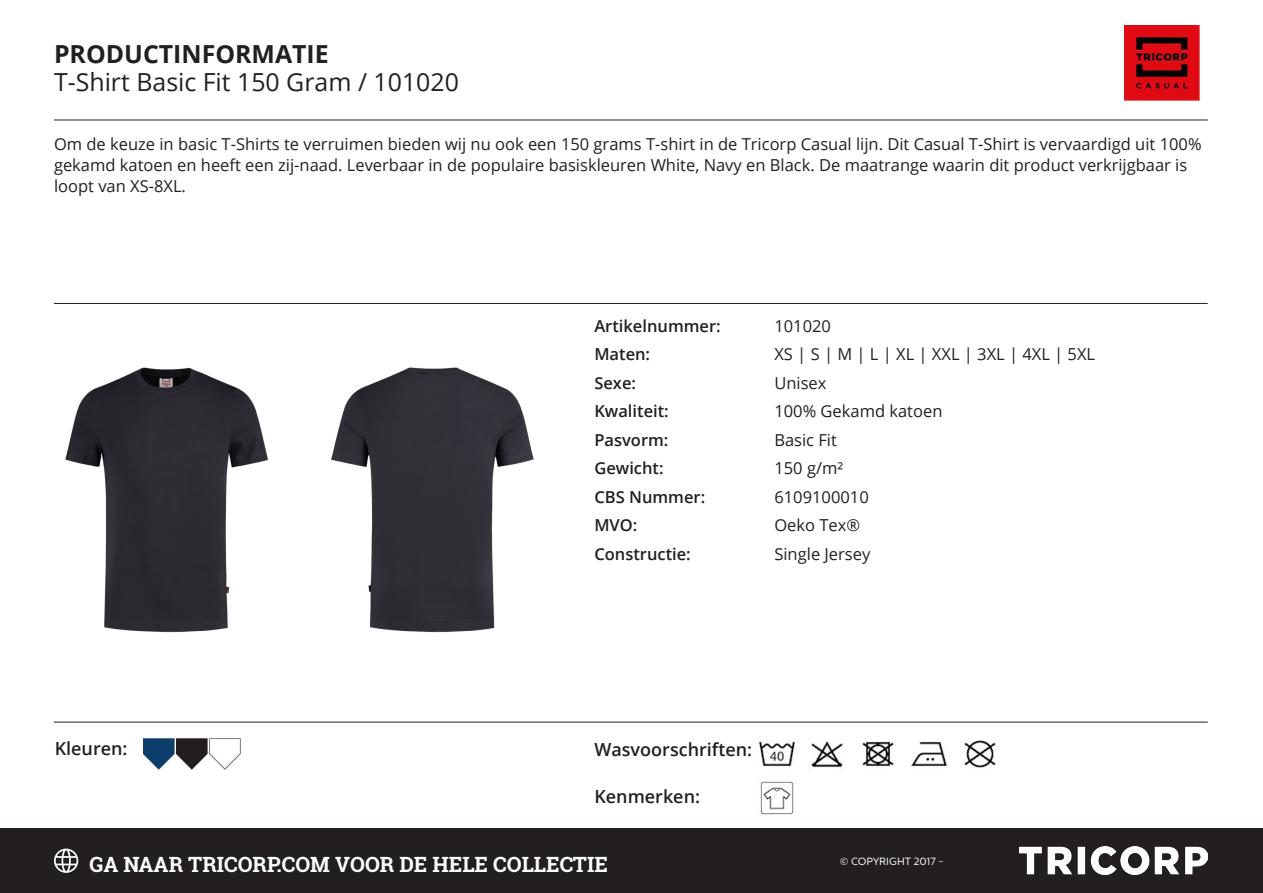
<style>
.page{position:relative;width:1263px;height:893px;background:#fff}
.page>*{position:absolute;margin:0;border:0;box-sizing:border-box;transform-origin:0 0}
.t1{font:24.9px "Open Sans";color:#231f20}
.t2{font:700 24.9px "Open Sans";color:#231f20}
.t3{font:700 21px "Roboto Slab";color:#fff}
.t4{font:600 18px "Open Sans";color:#231f20}
.Kenmerken{font:16.5px/21px "Open Sans";color:#231f20}
.Kenmerk{font:16.5px "Open Sans";color:#231f20}
.Kenmerk-2{font:600 16.5px "Open Sans";color:#231f20}
.t5{font:10.5px "Centrale Sans";color:#fff}
</style>
<div class="page">
<img style="left:1124px;top:26px;width:75px;height:74px">
<img style="left:65px;top:367px;width:203px;height:266px">
<img style="left:331px;top:367px;width:203px;height:266px">
<img style="left:862px;top:741px;width:32px;height:25px">
<img style="left:758px;top:741px;width:38px;height:25px">
<img style="left:811px;top:741px;width:32px;height:27px">
<img style="left:964px;top:740px;width:32px;height:28px">
<img style="left:911px;top:741px;width:37px;height:25px">
<img style="left:760px;top:781px;width:34px;height:34px">
<img style="left:143px;top:738px;width:31px;height:31px">
<img style="left:176px;top:738px;width:31px;height:31px">
<img style="left:209px;top:738px;width:31px;height:31px">
<hr style="left:54px;top:120px;width:1154px;height:1px;background:#231f20">
<hr style="left:54px;top:303px;width:1154px;height:1px;background:#231f20">
<hr style="left:54px;top:722px;width:1154px;height:1px;background:#231f20">
<div style="left:0;top:828px;width:1263px;height:65px;background:#231f20"></div>
<svg style="left:54px;top:849px;width:24px;height:24px"></svg>
<img style="left:1020px;top:847px;width:188px;height:28px">
<p class="t2" style="left:54px;top:36px;width:276px">PRODUCTINFORMATIE</p>
<p class="t1" style="left:54px;top:65px;width:406px">T-Shirt Basic Fit 150 Gram / 101020</p>
<p class="Kenmerken" style="left:54px;top:133px;width:1149px">Om de keuze in basic T-Shirts te verruimen bieden wij nu ook een 150 grams T-shirt in de Tricorp Casual lijn. Dit Casual T-Shirt is vervaardigd uit 100% gekamd katoen en heeft een zij-naad. Leverbaar in de populaire basiskleuren White, Navy en Black. De maatrange waarin dit product verkrijgbaar is loopt van XS-8XL.</p>
<p class="t4" style="left:55px;top:736px;width:74px">Kleuren:</p>
<p class="Kenmerk-2" style="left:594px;top:314px;width:128px">Artikelnummer:</p>
<p class="Kenmerk" style="left:774px;top:314px;width:58px">101020</p>
<p class="Kenmerk-2" style="left:594px;top:343px;width:57px">Maten:</p>
<p class="Kenmerk" style="left:774px;top:343px;width:322px">XS | S | M | L | XL | XXL | 3XL | 4XL | 5XL</p>
<p class="Kenmerk-2" style="left:594px;top:371px;width:43px">Sexe:</p>
<p class="Kenmerk" style="left:774px;top:371px;width:54px">Unisex</p>
<p class="Kenmerk-2" style="left:594px;top:400px;width:76px">Kwaliteit:</p>
<p class="Kenmerk" style="left:774px;top:400px;width:170px">100% Gekamd katoen</p>
<p class="Kenmerk-2" style="left:594px;top:428px;width:76px">Pasvorm:</p>
<p class="Kenmerk" style="left:774px;top:428px;width:64px">Basic Fit</p>
<p class="Kenmerk-2" style="left:594px;top:457px;width:71px">Gewicht:</p>
<p class="Kenmerk" style="left:774px;top:457px;width:70px">150 g/m²</p>
<p class="Kenmerk-2" style="left:594px;top:485px;width:112px">CBS Nummer:</p>
<p class="Kenmerk" style="left:774px;top:485px;width:96px">6109100010</p>
<p class="Kenmerk-2" style="left:594px;top:514px;width:45px">MVO:</p>
<p class="Kenmerk" style="left:774px;top:514px;width:87px">Oeko Tex®</p>
<p class="Kenmerk-2" style="left:594px;top:542px;width:98px">Constructie:</p>
<p class="Kenmerk" style="left:774px;top:542px;width:97px">Single Jersey</p>
<p class="t4" style="left:594px;top:737px;width:159px">Wasvoorschriften:</p>
<p class="t4" style="left:594px;top:784px;width:107px">Kenmerken:</p>
<p class="t3" style="left:90px;top:850px;width:520px">GA NAAR TRICORP.COM VOOR DE HELE COLLECTIE</p>
<p class="t5" style="left:840px;top:855px;width:106px">© COPYRIGHT 2017 -</p>
</div>
